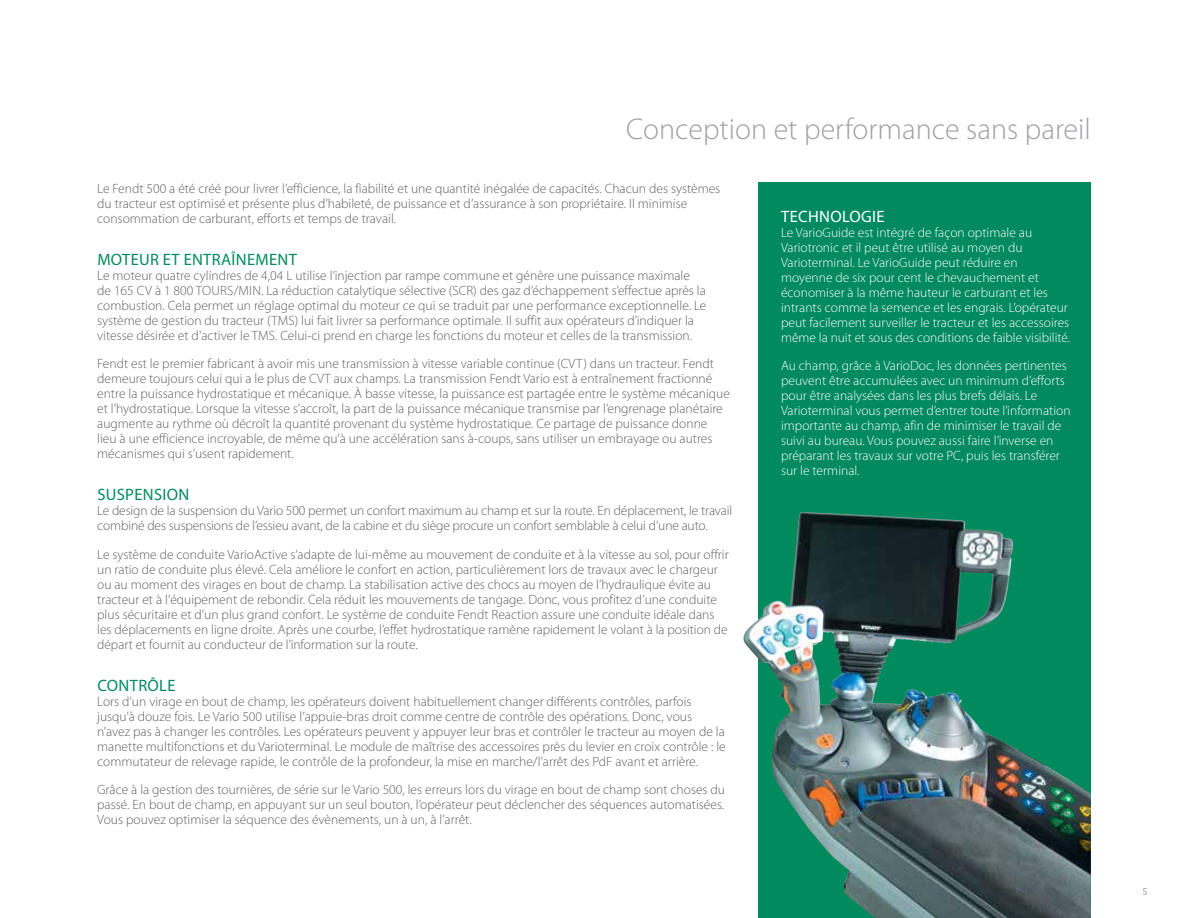
<style>
.page{position:relative;width:1188px;height:918px;background:#fff}
.page>*{position:absolute;margin:0;border:0;box-sizing:border-box;transform-origin:0 0}
.t1{font:300 30px "Myriad Pro";color:#9fa1a4}
.t2{font:16.5px "Myriad Pro";letter-spacing:.02em;color:#008a5e}
.t3{font:16.5px "Myriad Pro";letter-spacing:.02em;color:#fff}
.t4{font:300 13.5px/15px "Myriad Pro";color:#5f6062}
.t5{font:300 13.5px/15px "Myriad Pro";color:#fff}
.t6{font:300 10.5px "Myriad Pro";color:#5f6062}
</style>
<div class="page">
<div style="left:758px;top:183px;width:333px;height:735px;background:#008a5e"></div>
<img style="left:743px;top:519px;width:348px;height:399px">
<h1 class="t1" style="left:626px;top:111px;width:466px">Conception et performance sans pareil</h1>
<p class="t4" style="left:97px;top:181px;width:625px">Le Fendt 500 a été créé pour livrer l’efficience, la fiabilité et une quantité inégalée de capacités. Chacun des systèmes du tracteur est optimisé et présente plus d’habileté, de puissance et d’assurance à son propriétaire. Il minimise consommation de carburant, efforts et temps de travail.</p>
<p class="t2" style="left:97px;top:249px;width:201px">MOTEUR ET ENTRAÎNEMENT</p>
<p class="t4" style="left:97px;top:268px;width:611px">Le moteur quatre cylindres de 4,04 L utilise l’injection par rampe commune et génère une puissance maximale de 165 CV à 1 800 TOURS/MIN. La réduction catalytique sélective (SCR) des gaz d’échappement s’effectue après la combustion. Cela permet un réglage optimal du moteur ce qui se traduit par une performance exceptionnelle. Le système de gestion du tracteur (TMS) lui fait livrer sa performance optimale. Il suffit aux opérateurs d’indiquer la vitesse désirée et d'activer le TMS. Celui-ci prend en charge les fonctions du moteur et celles de la transmission.</p>
<p class="t4" style="left:97px;top:356px;width:634px">Fendt est le premier fabricant à avoir mis une transmission à vitesse variable continue (CVT) dans un tracteur. Fendt demeure toujours celui qui a le plus de CVT aux champs. La transmission Fendt Vario est à entraînement fractionné entre la puissance hydrostatique et mécanique. À basse vitesse, la puissance est partagée entre le système mécanique et l’hydrostatique. Lorsque la vitesse s’accroît, la part de la puissance mécanique transmise par l’engrenage planétaire augmente au rythme où décroît la quantité provenant du système hydrostatique. Ce partage de puissance donne lieu à une efficience incroyable, de même qu’à une accélération sans à-coups, sans utiliser un embrayage ou autres mécanismes qui s’usent rapidement.</p>
<p class="t2" style="left:97px;top:485px;width:93px">SUSPENSION</p>
<p class="t4" style="left:97px;top:503px;width:637px">Le design de la suspension du Vario 500 permet un confort maximum au champ et sur la route. En déplacement, le travail combiné des suspensions de l’essieu avant, de la cabine et du siège procure un confort semblable à celui d’une auto.</p>
<p class="t4" style="left:97px;top:547px;width:633px">Le système de conduite VarioActive s’adapte de lui-même au mouvement de conduite et à la vitesse au sol, pour offrir un ratio de conduite plus élevé. Cela améliore le confort en action, particulièrement lors de travaux avec le chargeur ou au moment des virages en bout de champ. La stabilisation active des chocs au moyen de l’hydraulique évite au tracteur et à l'équipement de rebondir. Cela réduit les mouvements de tangage. Donc, vous profitez d’une conduite plus sécuritaire et d’un plus grand confort. Le système de conduite Fendt Reaction assure une conduite idéale dans les déplacements en ligne droite. Après une courbe, l’effet hydrostatique ramène rapidement le volant à la position de départ et fournit au conducteur de l’information sur la route.</p>
<p class="t2" style="left:97px;top:675px;width:80px">CONTRÔLE</p>
<p class="t4" style="left:97px;top:694px;width:630px">Lors d’un virage en bout de champ, les opérateurs doivent habituellement changer différents contrôles, parfois jusqu’à douze fois. Le Vario 500 utilise l’appuie-bras droit comme centre de contrôle des opérations. Donc, vous n’avez pas à changer les contrôles. Les opérateurs peuvent y appuyer leur bras et contrôler le tracteur au moyen de la manette multifonctions et du Varioterminal. Le module de maîtrise des accessoires près du levier en croix contrôle : le commutateur de relevage rapide, le contrôle de la profondeur, la mise en marche/l’arrêt des PdF avant et arrière.</p>
<p class="t4" style="left:97px;top:782px;width:629px;text-align:justify">Grâce à la gestion des tournières, de série sur le Vario 500, les erreurs lors du virage en bout de champ sont choses du passé. En bout de champ, en appuyant sur un seul bouton, l’opérateur peut déclencher des séquences automatisées.<br>Vous pouvez optimiser la séquence des évènements, un à un, à l’arrêt.</p>
<p class="t3" style="left:781px;top:206px;width:105px">TECHNOLOGIE</p>
<p class="t5" style="left:781px;top:225px;width:291px">Le VarioGuide est intégré de façon optimale au Variotronic et il peut être utilisé au moyen du Varioterminal. Le VarioGuide peut réduire en moyenne de six pour cent le chevauchement et économiser à la même hauteur le carburant et les intrants comme la semence et les engrais. L’opérateur peut facilement surveiller le tracteur et les accessoires même la nuit et sous des conditions de faible visibilité.</p>
<p class="t5" style="left:781px;top:358px;width:291px">Au champ, grâce à VarioDoc, les données pertinentes peuvent être accumulées avec un minimum d’efforts pour être analysées dans les plus brefs délais. Le Varioterminal vous permet d’entrer toute l’information importante au champ, afin de minimiser le travail de suivi au bureau. Vous pouvez aussi faire l’inverse en préparant les travaux sur votre PC, puis les transférer sur le terminal.</p>
<p class="t6" style="left:1142px;top:885px;width:7px">5</p>
</div>
